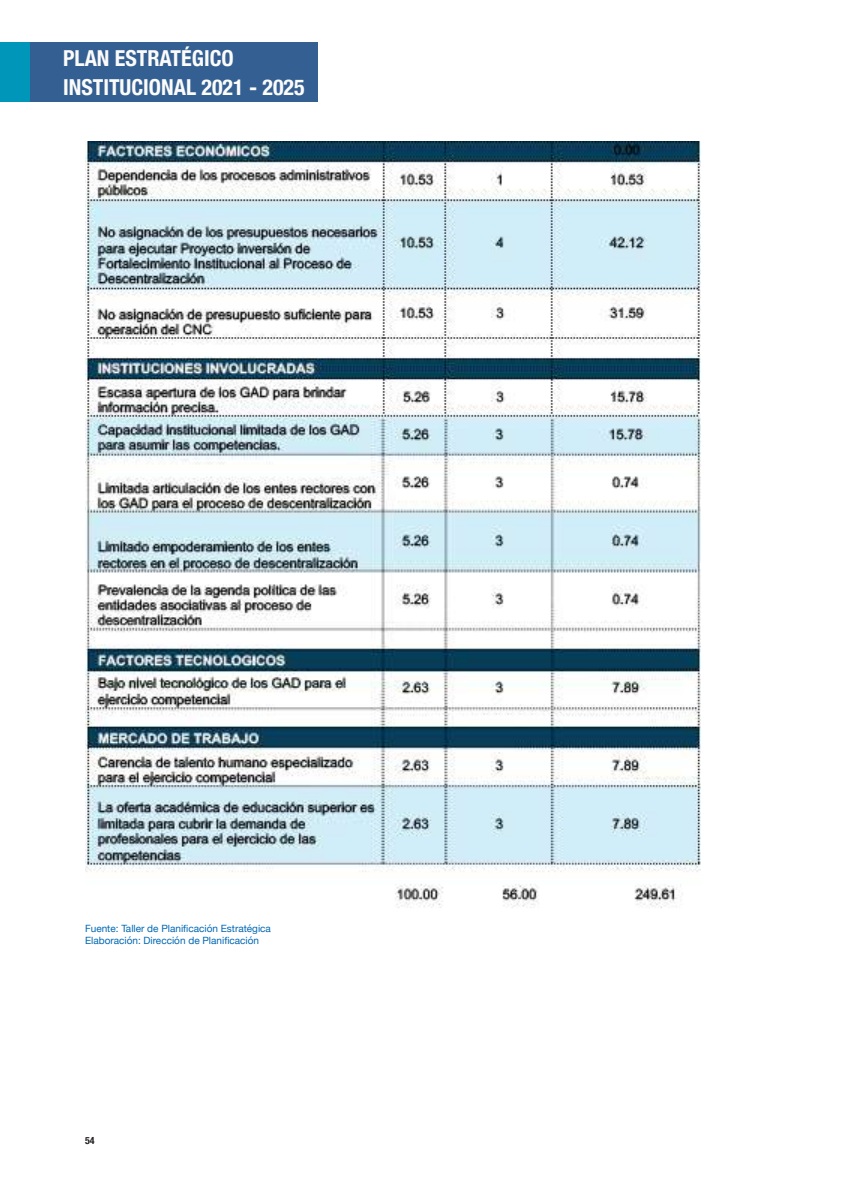
<style>
.page{position:relative;width:842px;height:1191px;background:#fff}
.page>*{position:absolute;margin:0;border:0;box-sizing:border-box;transform-origin:0 0}
.t1{font:700 condensed 22px/28.4px "Helvetica Neue";color:#fbfbfa}
.t2{font:10px/12px "Helvetica Neue";color:#0168b3}
.t3{font:700 condensed 10px "Helvetica Neue";color:#231f20}
</style>
<div class="page">
<div style="left:0;top:42px;width:30px;height:60px;background:#0096ba"></div>
<div style="left:30px;top:42px;width:287px;height:60px;background:#345f92"></div>
<img style="left:85px;top:141px;width:615px;height:767px">
<h1 class="t1" style="left:63px;top:43px;width:243px">PLAN ESTRATÉGICO<br>INSTITUCIONAL 2021 - 2025</h1>
<p class="t2" style="left:85px;top:922px;width:187px">Fuente: Taller de Planificación Estratégica<br>Elaboración: Dirección de Planificación</p>
<p class="t3" style="left:85px;top:1132px;width:11px">54</p>
</div>
